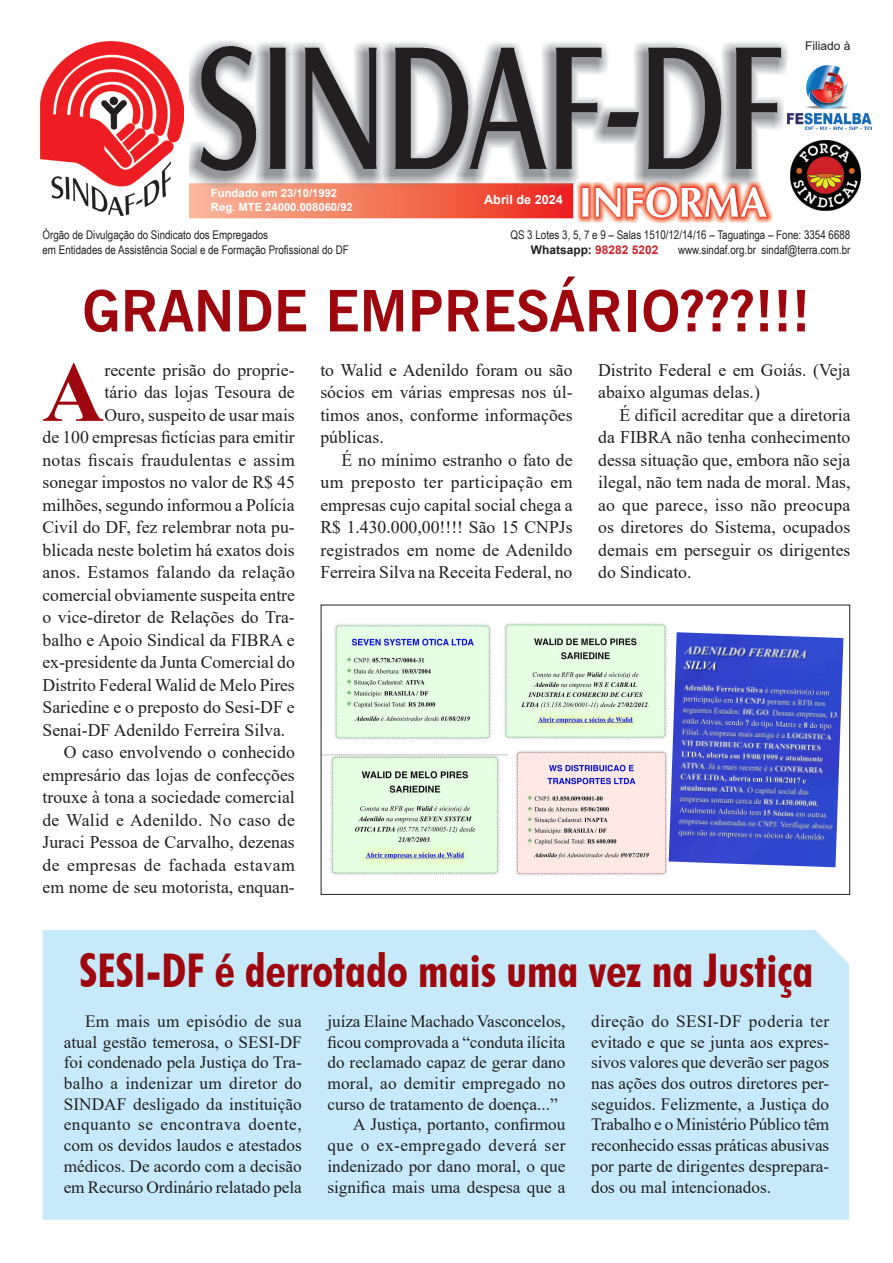
<style>
.page{position:relative;width:893px;height:1263px;background:#fff}
.page>*{position:absolute;margin:0;border:0;box-sizing:border-box;transform-origin:0 0}
.Corpo_do_texto{font:700 85.65px "Times New Roman";color:#9d070d}
.TITULO{font:700 57px "News Gothic BT";color:#9d070d}
.TITULO-2{font:700 condensed 46.5px "Futura BT";color:#9d070d}
.Corpo_do_texto-2{font:17.7px/22.5px "Times New Roman";color:#231f20;text-align:justify}
.Corpo_do_texto-3{font:17.25px/20.7px "Times New Roman";color:#231f20;text-align:justify}
.t1{font:700 12.6px "Arial";color:#fff}
.t2{font:12px "Arial Narrow";color:#231f20}
.t3{font:700 12px "Arial";color:#231f20}
.t4{font:12px "Arial";color:#231f20}
.t5{font:700 11.25px "Arial";color:#fff}
.s1{color:#d1232a}
</style>
<div class="page">
<div style="left:43px;top:930px;width:806px;height:290px;background:#c6eafa"></div>
<img style="left:190px;top:41px;width:598px;height:183px">
<img style="left:40px;top:41px;width:144px;height:174px">
<img style="left:791px;top:141px;width:70px;height:70px">
<img style="left:788px;top:65px;width:83px;height:64px">
<div style="left:321px;top:605px;width:529px;height:290px;border:1px solid #231f20"></div>
<img style="left:323px;top:755px;width:184px;height:121px">
<img style="left:504px;top:623px;width:163px;height:117px">
<img style="left:334px;top:624px;width:157px;height:116px">
<img style="left:515px;top:750px;width:154px;height:126px">
<img style="left:669px;top:632px;width:174px;height:235px">
<p class="t5" style="left:211px;top:185px;width:128px">Fundado em 23/10/1992</p>
<p class="t5" style="left:211px;top:199px;width:143px">Reg. MTE 24000.008060/92</p>
<p class="t2" style="left:43px;top:226px;width:227px">Órgão de Divulgação do Sindicato dos Empregados</p>
<p class="t2" style="left:43px;top:241px;width:308px">em Entidades de Assistência Social e de Formação Profissional do DF</p>
<p class="t1" style="left:484px;top:191px;width:80px">Abril de 2024</p>
<p class="t4" style="left:805px;top:37px;width:47px">Filiado à</p>
<p class="t2" style="left:510px;top:226px;width:341px">QS 3 Lotes 3, 5, 7 e 9 – Salas 1510/12/14/16 – Taguatinga – Fone: 3354 6688</p>
<p class="t3" style="left:531px;top:241px;width:129px">Whatsapp: <span class="s1">98282 5202</span></p>
<p class="t2" style="left:678px;top:241px;width:174px">www.sindaf.org.br sindaf@terra.com.br</p>
<p class="TITULO" style="left:82px;top:276px;width:729px">GRANDE EMPRESÁRIO???!!!</p>
<p class="Corpo_do_texto" style="left:43px;top:330px;width:63px">A</p>
<p class="Corpo_do_texto-2" style="left:104px;top:358px;width:192px">recente prisão do proprie-</p>
<p class="Corpo_do_texto-2" style="left:598px;top:358px;width:254px">Distrito Federal e em Goiás. (Veja abaixo algumas delas.)</p>
<p class="Corpo_do_texto-2" style="left:598px;top:403px;width:254px;text-indent:21px">É difícil acreditar que a diretoria da FIBRA não tenha conhecimento dessa situação que, embora não seja ilegal, não tem nada de moral. Mas, ao que parece, isso não preocupa os diretores do Sistema, ocupados demais em perseguir os dirigentes do Sindicato.</p>
<p class="Corpo_do_texto-2" style="left:320px;top:358px;width:254px">to Walid e Adenildo foram ou são sócios em várias empresas nos úl&shy;timos anos, conforme informações públicas.</p>
<p class="Corpo_do_texto-2" style="left:320px;top:448px;width:254px;text-indent:21px">É no mínimo estranho o fato de um preposto ter participação em empresas cujo capital social chega a R$ 1.430.000,00!!!! São 15 CNPJs registrados em nome de Adenildo Ferreira Silva na Receita Federal, no</p>
<p class="Corpo_do_texto-2" style="left:104px;top:381px;width:192px">tário das lojas Tesoura de</p>
<p class="Corpo_do_texto-2" style="left:104px;top:403px;width:192px">Ouro, suspeito de usar mais</p>
<p class="Corpo_do_texto-2" style="left:43px;top:426px;width:254px">de 100 empresas fictícias para emitir</p>
<p class="Corpo_do_texto-2" style="left:43px;top:448px;width:254px">notas fiscais fraudulentas e assim</p>
<p class="Corpo_do_texto-2" style="left:43px;top:471px;width:254px">sonegar impostos no valor de R$ 45</p>
<p class="Corpo_do_texto-2" style="left:43px;top:493px;width:254px">milhões, segundo informou a Polícia</p>
<p class="Corpo_do_texto-2" style="left:43px;top:516px;width:254px">Civil do DF, fez relembrar nota pu-</p>
<p class="Corpo_do_texto-2" style="left:43px;top:538px;width:254px">blicada neste boletim há exatos dois</p>
<p class="Corpo_do_texto-2" style="left:43px;top:561px;width:254px">anos. Estamos falando da relação</p>
<p class="Corpo_do_texto-2" style="left:43px;top:583px;width:254px">comercial obviamente suspeita entre</p>
<p class="Corpo_do_texto-2" style="left:43px;top:606px;width:254px">o vice-diretor de Relações do Tra-</p>
<p class="Corpo_do_texto-2" style="left:43px;top:628px;width:254px">balho e Apoio Sindical da FIBRA e</p>
<p class="Corpo_do_texto-2" style="left:43px;top:651px;width:254px">ex-presidente da Junta Comercial do</p>
<p class="Corpo_do_texto-2" style="left:43px;top:673px;width:254px">Distrito Federal Walid de Melo Pires</p>
<p class="Corpo_do_texto-2" style="left:43px;top:696px;width:254px">Sariedine e o preposto do Sesi-DF e</p>
<p class="Corpo_do_texto-2" style="left:43px;top:718px;width:244px">Senai-DF Adenildo Ferreira Silva.</p>
<p class="Corpo_do_texto-2" style="left:43px;top:741px;width:254px;text-indent:21px">O caso envolvendo o conhecido empresário das lojas de confecções trouxe à tona a sociedade comercial de Walid e Adenildo. No caso de Juraci Pessoa de Carvalho, dezenas de empresas de fachada estavam em nome de seu motorista, enquan-</p>
<p class="TITULO-2" style="left:80px;top:942px;width:735px">SESI-DF é derrotado mais uma vez na Justiça</p>
<p class="Corpo_do_texto-3" style="left:64px;top:1010px;width:240px;text-indent:21px">Em mais um episódio de sua atual gestão temerosa, o SESI-DF foi condenado pela Justiça do Tra&shy;balho a indenizar um diretor do SINDAF desligado da instituição enquanto se encontrava doente, com os devidos laudos e atestados médicos. De acordo com a decisão em Recurso Ordinário relatado pela</p>
<p class="Corpo_do_texto-3" style="left:327px;top:1010px;width:240px">juíza Elaine Machado Vasconcelos, ficou comprovada a “conduta ilícita do reclamado capaz de gerar dano moral, ao demitir empregado no curso de tratamento de doença...”</p>
<p class="Corpo_do_texto-3" style="left:327px;top:1114px;width:240px;text-indent:26px">A Justiça, portanto, confirmou que o ex-empregado deverá ser indenizado por dano moral, o que significa mais uma despesa que a</p>
<p class="Corpo_do_texto-3" style="left:591px;top:1010px;width:240px">direção do SESI-DF poderia ter evitado e que se junta aos expres&shy;sivos valores que deverão ser pagos nas ações dos outros diretores per&shy;seguidos. Felizmente, a Justiça do Trabalho e o Ministério Público têm reconhecido essas práticas abusivas por parte de dirigentes desprepara&shy;dos ou mal intencionados.</p>
</div>
